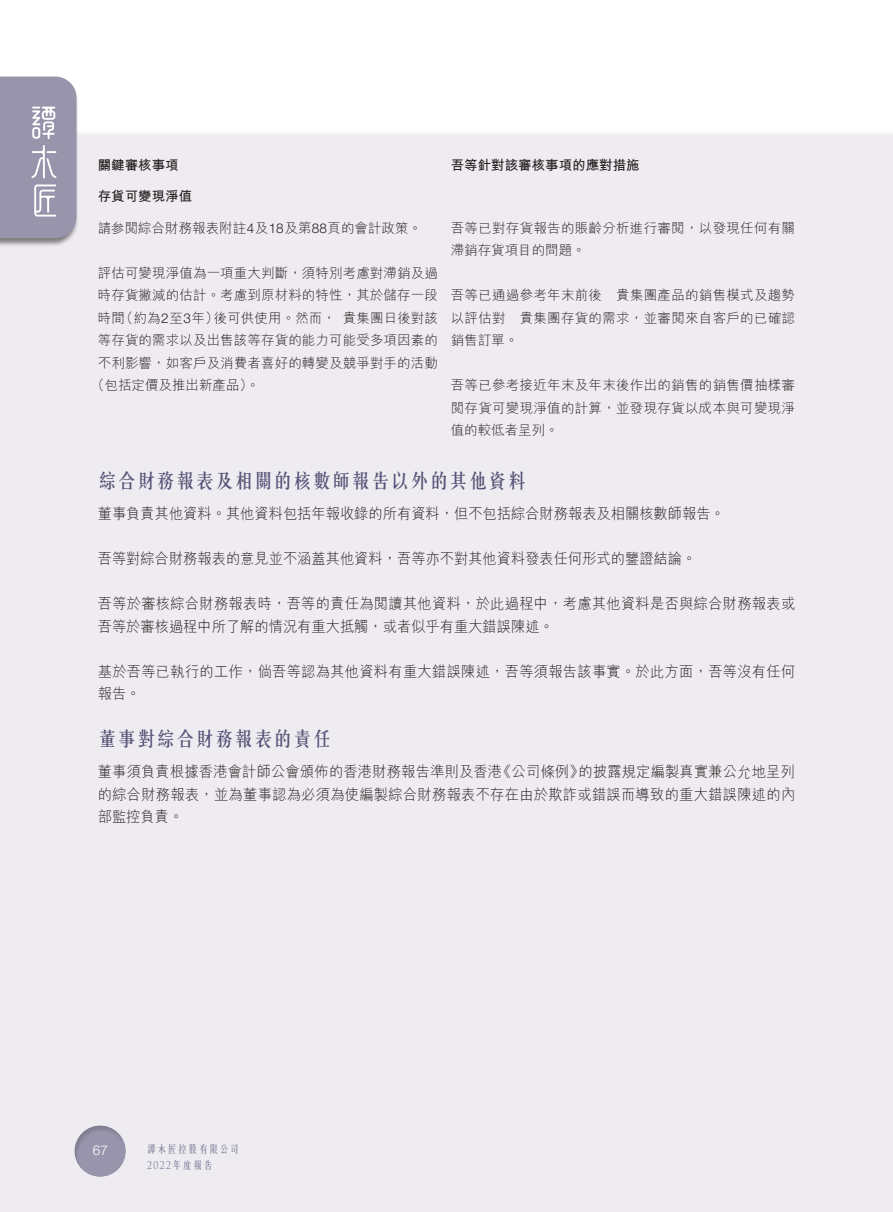
<style>
.page{position:relative;width:893px;height:1212px;background:#fff}
.page>*{position:absolute;margin:0;border:0;box-sizing:border-box;transform-origin:0 0}
.t1{font:500 19.5px "C Song 3 HK";color:#565478}
.t2{font:300 15px/22.5px "M Hei HK";letter-spacing:.015em;color:#231f20;scale:.95 1}
.t3{font:300 13.5px/22.5px "M Hei HK";letter-spacing:.01em;color:#231f20}
.t4{font:700 13.5px "M Hei HK";color:#231f20}
.t5{font:300 13.5px "Helvetica Neue LT Std";color:#fff}
.t6{font:500 10.5px "C Song 3 HK";letter-spacing:.1em;color:#86839f;scale:.9 1}
.t7{font:10.5px "Trajan Pro";color:#86839f;scale:.9 1}
.s1{font-family:"Helvetica Neue LT Std"}
.s2{font-family:"C Song 3 HK";font-weight:500}
</style>
<div class="page">
<div style="left:0;top:136px;width:893px;height:1076px;background:#efecf1"></div>
<div style="left:0;top:76px;width:79px;height:170px;background:#231f20;opacity:.55"></div>
<div style="left:61px;top:1113px;width:79px;height:65px;background:#57585a;opacity:.25"></div>
<svg style="left:0;top:77px;width:77px;height:161px;background:#9f9cb2"></svg>
<p class="t4" style="left:98px;top:155px;width:82px">關鍵審核事項</p>
<p class="t4" style="left:98px;top:186px;width:96px">存貨可變現淨值</p>
<p class="t3" style="left:98px;top:216px;width:326px">請参閱綜合財務報表附註<span class="s1">4</span>及<span class="s1">18</span>及第<span class="s1">88</span>頁的會計政策。</p>
<p class="t3" style="left:98px;top:261px;width:342px;text-align:right">評估可變現淨值為一項重大判斷，須特別考慮對滯銷及過時存貨撇減的估計。考慮到原材料的特性，其於儲存一段貴集團日後對該</p>
<p class="t4" style="left:451px;top:155px;width:190px">吾等針對該審核事項的應對措施</p>
<p class="t3" style="left:451px;top:216px;width:346px">吾等已對存貨報告的賬齡分析進行審閱，以發現任何有關滯銷存貨項目的問題。</p>
<p class="t3" style="left:616px;top:284px;width:180px">貴集團產品的銷售模式及趨勢</p>
<p class="t3" style="left:520px;top:284px;width:277px;text-indent:-69px">吾等已通過參考年末前後<br>貴集團存貨的需求，並審閱來自客戶的已確認</p>
<p class="t3" style="left:120px;top:306px;width:100px">（約為<span class="s1">2</span>至<span class="s1">3</span>年）</p>
<p class="t3" style="left:451px;top:306px;width:69px">以評估對銷售訂單。</p>
<p class="t3" style="left:451px;top:374px;width:346px;text-align:justify">吾等已參考接近年末及年末後作出的銷售的銷售價抽樣審閱存貨可變現淨值的計算，並發現存貨以成本與可變現淨值的較低者呈列。</p>
<h1 class="t1" style="left:98px;top:466px;width:431px">綜合財務報表及相關的核數師報告以外的其他資料</h1>
<p class="t2" style="left:98px;top:502px;width:662px">董事負責其他資料。其他資料包括年報收錄的所有資料，但不包括綜合財務報表及相關核數師報告。</p>
<p class="t2" style="left:98px;top:547px;width:632px">吾等對綜合財務報表的意見並不涵蓋其他資料，吾等亦不對其他資料發表任何形式的鑒證結論。</p>
<p class="t2" style="left:98px;top:592px;width:736px">吾等於審核綜合財務報表時，吾等的責任為閱讀其他資料，於此過程中，考慮其他資料是否與綜合財務報表或吾等於審核過程中所了解的情況有重大抵觸，或者似乎有重大錯誤陳述。</p>
<p class="t2" style="left:98px;top:660px;width:736px">基於吾等已執行的工作，倘吾等認為其他資料有重大錯誤陳述，吾等須報告該事實。於此方面，吾等沒有任何報告。</p>
<h1 class="t1" style="left:98px;top:724px;width:236px">董事對綜合財務報表的責任</h1>
<p class="t2" style="left:578px;top:760px;width:229px">的披露規定編製真實兼公允地呈列</p>
<p class="t3" style="left:214px;top:306px;width:124px">後可供使用。然而，</p>
<p class="t3" style="left:98px;top:306px;width:29px">時間</p>
<p class="t3" style="left:98px;top:329px;width:342px">等存貨的需求以及出售該等存貨的能力可能受多項因素的</p>
<p class="t3" style="left:98px;top:351px;width:342px">不利影響，如客戶及消費者喜好的轉變及競爭對手的活動</p>
<p class="t3" style="left:91px;top:374px;width:170px">（包括定價及推出新產品。(</p>
<p class="t2" style="left:98px;top:760px;width:736px">董事須負責根據香港會計師公會頒佈的香港財務報告準則及香港<br>的綜合財務報表，並為董事認為必須為使編製綜合財務報表不存在由於欺詐或錯誤而導致的重大錯誤陳述的內部監控負責。</p>
<p class="t2" style="left:497px;top:760px;width:93px">《公司條例》</p>
<p class="t5" style="left:93px;top:1142px;width:17px">67</p>
<p class="t6" style="left:147px;top:1141px;width:104px">譚木匠控股有限公司</p>
<p class="t7" style="left:147px;top:1159px;width:75px">2022<span class="s2">年度報告</span></p>
</div>
